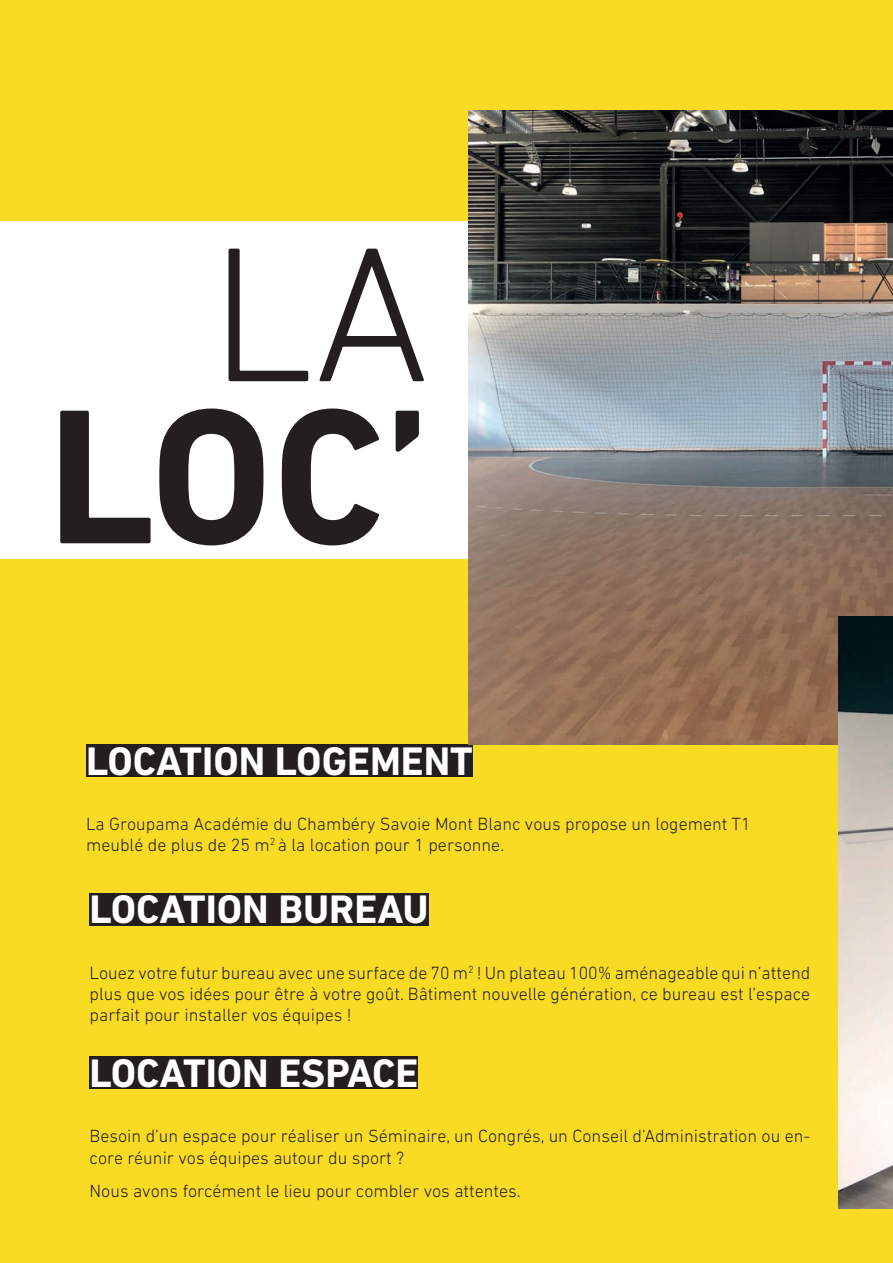
<style>
.page{position:relative;width:893px;height:1263px;background:#fadb24}
.page>*{position:absolute;margin:0;border:0;box-sizing:border-box;transform-origin:0 0}
.t1{font:700 195px "DIN Next LT Pro";color:#231f20}
.t2{font:300 195px "DIN Next LT Pro";color:#231f20}
.t3{font:700 40.5px "DIN Next LT Pro";color:#fff}
.t4{font:300 18px/21px "DIN Next LT Pro";color:#231f20}
</style>
<div class="page">
<div style="left:0;top:221px;width:468px;height:337px;background:#fff"></div>
<div style="left:86px;top:744px;width:387px;height:32px;background:#231f20"></div>
<div style="left:90px;top:893px;width:339px;height:32px;background:#231f20"></div>
<div style="left:90px;top:1057px;width:328px;height:32px;background:#231f20"></div>
<img style="left:468px;top:111px;width:425px;height:633px">
<img style="left:839px;top:617px;width:54px;height:592px">
<h1 class="t2" style="left:210px;top:203px;width:221px">LA</h1>
<h1 class="t1" style="left:48px;top:363px;width:384px">LOC’</h1>
<h2 class="t3" style="left:86px;top:737px;width:388px">LOCATION LOGEMENT</h2>
<p class="t4" style="left:86px;top:813px;width:666px">La Groupama Académie du Chambéry Savoie Mont Blanc vous propose un logement T1 meublé de plus de 25 m<sup>2</sup> à la location pour 1 personne.</p>
<h2 class="t3" style="left:90px;top:886px;width:341px">LOCATION BUREAU</h2>
<p class="t4" style="left:90px;top:962px;width:722px;text-align:justify">Louez votre futur bureau avec une surface de 70 m<sup>2</sup> ! Un plateau 100% aménageable qui n’attend plus que vos idées pour être à votre goût. Bâtiment nouvelle génération, ce bureau est l’espace parfait pour installer vos équipes !</p>
<h2 class="t3" style="left:90px;top:1050px;width:330px">LOCATION ESPACE</h2>
<p class="t4" style="left:90px;top:1126px;width:722px">Besoin d’un espace pour réaliser un Séminaire, un Congrés, un Conseil d’Administration ou en&shy;core réunir vos équipes autour du sport ?</p>
<p class="t4" style="left:90px;top:1180px;width:433px">Nous avons forcément le lieu pour combler vos attentes.</p>
</div>
